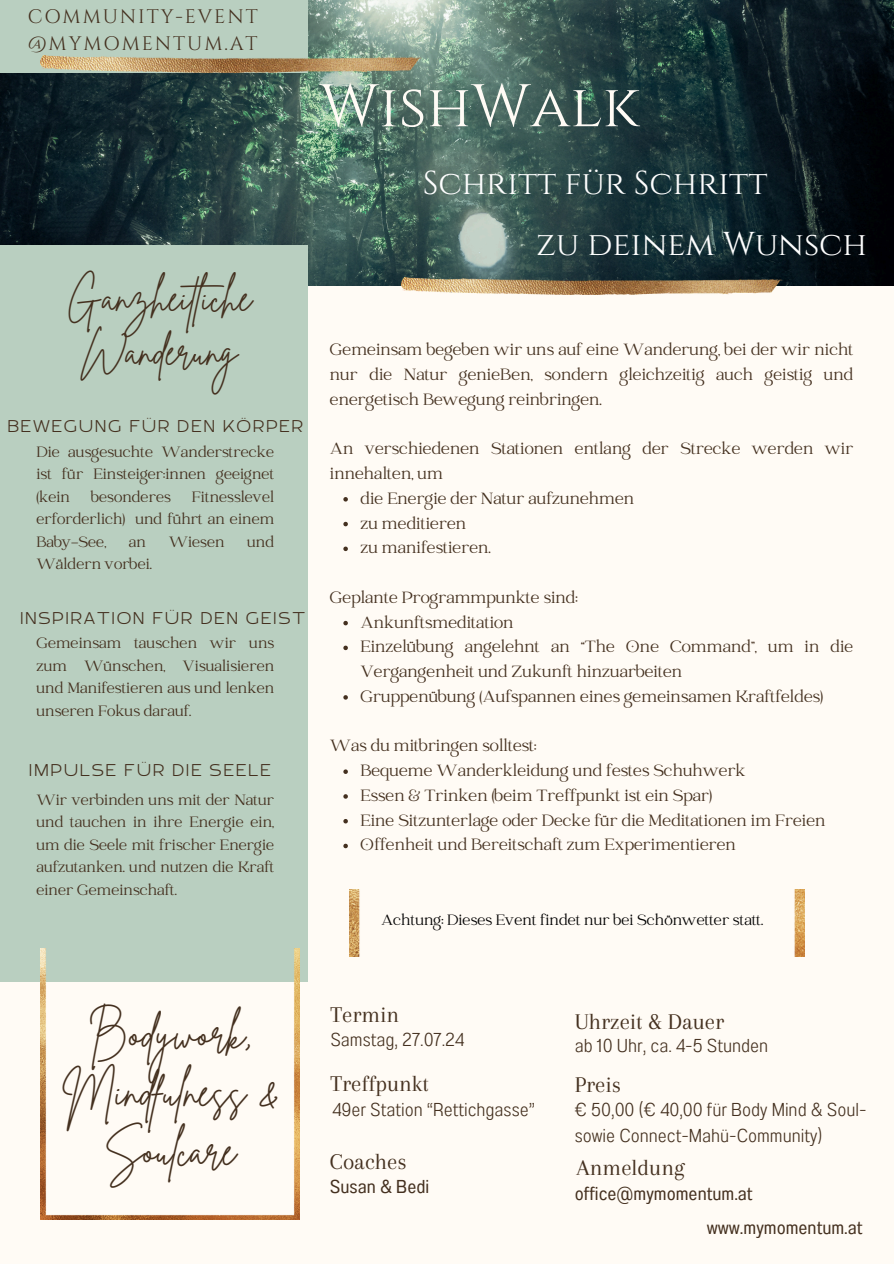
<style>
.page{position:relative;width:894px;height:1264px;background:#fff}
.page>*{position:absolute;margin:0;border:0;box-sizing:border-box;transform-origin:0 0}
.t1{font:60px "Cinzel";color:#fffbf5}
.t2{font:42px/58.5px "Brittany Signature";color:#44301f;text-align:center}
.t3{font:39px/54px "Brittany Signature";color:#44301f;text-align:center}
.t4{font:33px "Cinzel";color:#fff}
.t5{font:23.25px "Arapey";color:#44301f}
.t6{font:22.5px "RTL Banana Light";letter-spacing:.095em;color:#44301f}
.t7{font:19.5px/27px "Cinzel";letter-spacing:.095em;color:#44301f}
.t8{font:18.6px/25.3px "Anantason Light Wd 75";color:#44301f}
.t9{font:18.6px "Anantason Wd 75";color:#44301f}
.t10{font:18px/24.8px "Catchy Mager";color:#44301f}
.t11{font:16.5px/22.5px "Catchy Mager";color:#44301f;text-align:justify}
.t12{font:16.5px "Catchy Mager";color:#000}
</style>
<div class="page">
<div style="left:0;top:0;width:893px;height:1263px;background:#fffbf5"></div>
<img style="left:0;top:0;width:893px;height:286px">
<div style="left:0;top:0;width:307px;height:73px;background:#b9cfc0"></div>
<div style="left:0;top:245px;width:308px;height:736px;background:#b9cfc0"></div>
<img style="left:41px;top:56px;width:380px;height:17px">
<img style="left:401px;top:277px;width:380px;height:17px">
<img style="left:41px;top:948px;width:258px;height:271px">
<svg style="left:343px;top:497px;width:5px;height:4px"></svg>
<svg style="left:343px;top:522px;width:5px;height:4px"></svg>
<svg style="left:343px;top:546px;width:5px;height:5px"></svg>
<svg style="left:343px;top:621px;width:5px;height:4px"></svg>
<svg style="left:343px;top:645px;width:5px;height:5px"></svg>
<svg style="left:343px;top:695px;width:5px;height:4px"></svg>
<svg style="left:343px;top:769px;width:5px;height:5px"></svg>
<svg style="left:343px;top:794px;width:5px;height:4px"></svg>
<svg style="left:343px;top:819px;width:5px;height:4px"></svg>
<svg style="left:343px;top:843px;width:5px;height:5px"></svg>
<img style="left:349px;top:890px;width:455px;height:66px">
<p class="t7" style="left:28px;top:3px;width:231px">COMMUNITY-EVENT @MYMOMENTUM.AT</p>
<p class="t1" style="left:319px;top:68px;width:321px">WishWalk</p>
<p class="t3" style="left:67px;top:271px;width:186px">Ganzheitliche<br>Wanderung</p>
<p class="t6" style="left:8px;top:416px;width:297px">BEWEGUNG FÜR DEN KÖRPER</p>
<p class="t11" style="left:36px;top:441px;width:239px">Die ausgesuchte Wanderstrecke ist für Einsteiger:innen geeignet (kein</p>
<p class="t11" style="left:36px;top:486px;width:239px;text-indent:155px">Fitnesslevel erforderlich) und führt an einem Baby-See,</p>
<p class="t11" style="left:91px;top:486px;width:81px">besonderes</p>
<p class="t11" style="left:129px;top:531px;width:19px">an</p>
<p class="t11" style="left:169px;top:531px;width:57px">Wiesen</p>
<p class="t11" style="left:247px;top:531px;width:29px">und</p>
<p class="t11" style="left:36px;top:554px;width:117px">Wäldern vorbei.</p>
<p class="t6" style="left:20px;top:607px;width:286px">INSPIRATION FÜR DEN GEIST</p>
<p class="t11" style="left:36px;top:633px;width:239px">Gemeinsam tauschen wir uns zum Wünschen, Visualisieren und Manifestieren aus und lenken unseren Fokus darauf.</p>
<h5 class="t6" style="left:29px;top:759px;width:243px">IMPULSE FÜR DIE SEELE</h5>
<h5 class="t11" style="left:36px;top:789px;width:239px">Wir verbinden uns mit der Natur und tauchen in ihre Energie ein, um die Seele mit frischer Energie aufzutanken. und nutzen die Kraft einer Gemeinschaft.</h5>
<h5 class="t4" style="left:422px;top:162px;width:346px">Schritt für Schritt</h5>
<p class="t4" style="left:536px;top:223px;width:332px">zu deinem Wunsch</p>
<h3 class="t10" style="left:330px;top:338px;width:525px;text-align:justify">Gemeinsam begeben wir uns auf eine Wanderung, bei der wir nicht nur die Natur genießen, sondern gleichzeitig auch geistig und energetisch Bewegung reinbringen.</h3>
<h3 class="t10" style="left:330px;top:437px;width:525px">An verschiedenen Stationen entlang der Strecke werden wir innehalten, um</h3>
<h2 class="t10" style="left:360px;top:487px;width:275px">die Energie der Natur aufzunehmen</h2>
<h4 class="t10" style="left:360px;top:512px;width:107px">zu meditieren</h4>
<p class="t10" style="left:360px;top:536px;width:132px">zu manifestieren.</p>
<p class="t10" style="left:330px;top:586px;width:249px">Geplante Programmpunkte sind:</p>
<h4 class="t10" style="left:360px;top:611px;width:155px">Ankunftsmeditation</h4>
<p class="t10" style="left:360px;top:635px;width:494px">Einzelübung angelehnt an “The One Command”, um in die<br>Vergangenheit und Zukunft hinzuarbeiten</p>
<p class="t10" style="left:360px;top:685px;width:464px">Gruppenübung (Aufspannen eines gemeinsamen Kraftfeldes)</p>
<p class="t10" style="left:330px;top:734px;width:208px">Was du mitbringen solltest:</p>
<p class="t10" style="left:360px;top:759px;width:386px">Bequeme Wanderkleidung und festes Schuhwerk</p>
<p class="t10" style="left:360px;top:784px;width:353px">Essen &amp; Trinken (beim Treffpunkt ist ein Spar)</p>
<p class="t10" style="left:360px;top:809px;width:466px">Eine Sitzunterlage oder Decke für die Meditationen im Freien</p>
<p class="t10" style="left:360px;top:833px;width:377px">Offenheit und Bereitschaft zum Experimentieren</p>
<p class="t12" style="left:381px;top:911px;width:384px">Achtung: Dieses Event findet nur bei Schönwetter statt.</p>
<p class="t2" style="left:62px;top:1004px;width:218px">Bodywork,<br>Mindfulness &amp;<br>Soulcare</p>
<p class="t5" style="left:330px;top:1002px;width:70px">Termin</p>
<p class="t8" style="left:330px;top:1027px;width:135px">Samstag, 27.07.24</p>
<p class="t5" style="left:330px;top:1070px;width:100px">Treffpunkt</p>
<h4 class="t8" style="left:332px;top:1097px;width:204px">49er Station “Rettichgasse”</h4>
<p class="t5" style="left:330px;top:1148px;width:78px">Coaches</p>
<h5 class="t9" style="left:330px;top:1175px;width:101px">Susan &amp; Bedi</h5>
<p class="t5" style="left:574px;top:1008px;width:151px">Uhrzeit &amp; Dauer</p>
<p class="t8" style="left:574px;top:1033px;width:195px">ab 10 Uhr, ca. 4-5 Stunden</p>
<p class="t5" style="left:574px;top:1072px;width:48px">Preis</p>
<h2 class="t8" style="left:574px;top:1097px;width:293px">€ 50,00 (€ 40,00 für Body Mind &amp; Soul&shy;sowie Connect-Mahü-Community)</h2>
<p class="t5" style="left:576px;top:1154px;width:109px">Anmeldung</p>
<p class="t9" style="left:574px;top:1182px;width:179px">office@mymomentum.at</p>
<p class="t9" style="left:706px;top:1217px;width:157px">www.mymomentum.at</p>
</div>
